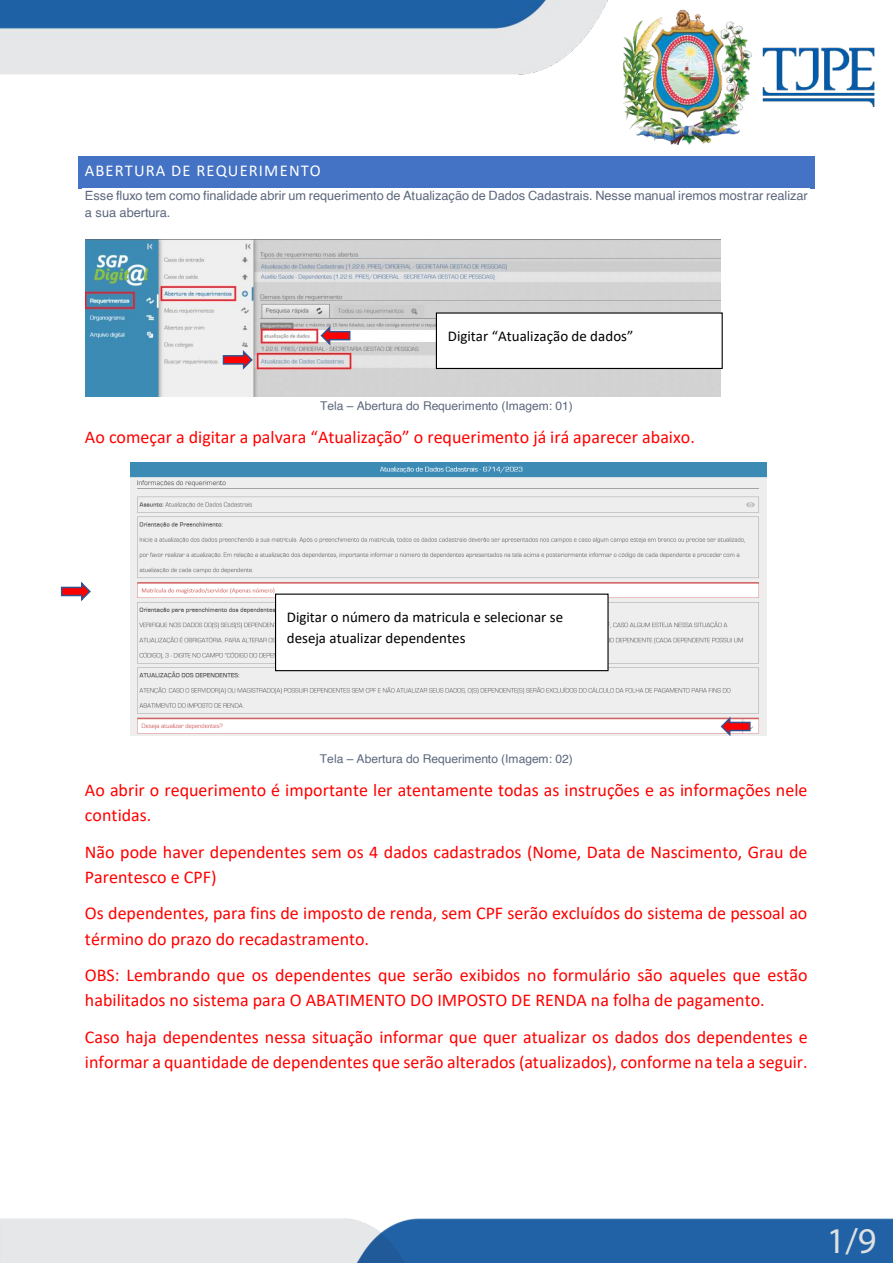
<style>
.page{position:relative;width:893px;height:1263px;background:#fff}
.page>*{position:absolute;margin:0;border:0;box-sizing:border-box;transform-origin:0 0}
.t1{font:36.3px "Myriad Pro";color:#dfe1e1}
.t2{font:18px/25px "Calibri";color:#f00}
.t3{font:16.5px "Calibri";letter-spacing:.065em;color:#fff}
.t4{font:15px/20.9px "Calibri";color:#000}
.t5{font:12.75px/17px "Helvetica";letter-spacing:-.005em;color:#5b677d}
.t6{font:12px "Helvetica";letter-spacing:-.005em;color:#5b677d}
</style>
<div class="page">
<img style="left:0;top:0;width:875px;height:145px">
<img style="left:0;top:1218px;width:893px;height:45px">
<div style="left:83px;top:161px;width:727px;height:23px;background:#4472c4"></div>
<svg style="left:78px;top:156px;width:5px;height:5px"></svg>
<div style="left:83px;top:156px;width:727px;height:5px;background:#4472c4"></div>
<svg style="left:810px;top:156px;width:5px;height:5px"></svg>
<svg style="left:78px;top:184px;width:5px;height:4px"></svg>
<hr style="left:83px;top:184px;width:727px;height:4px;background:#4472c4">
<svg style="left:810px;top:184px;width:5px;height:4px"></svg>
<div style="left:78px;top:161px;width:5px;height:23px;background:#4472c4"></div>
<div style="left:810px;top:161px;width:5px;height:23px;background:#4472c4"></div>
<img style="left:85px;top:239px;width:636px;height:158px">
<img style="left:130px;top:462px;width:637px;height:274px">
<svg style="left:222px;top:348px;width:32px;height:24px"></svg>
<svg style="left:319px;top:324px;width:32px;height:23px"></svg>
<div style="left:436px;top:313px;width:286px;height:55px;background:#fff"></div>
<div style="left:436px;top:312px;width:287px;height:57px;border:1px solid #000"></div>
<div style="left:276px;top:594px;width:332px;height:77px;background:#fff"></div>
<div style="left:275px;top:594px;width:334px;height:77px;border:1px solid #000"></div>
<svg style="left:60px;top:581px;width:31px;height:21px"></svg>
<svg style="left:720px;top:715px;width:31px;height:22px"></svg>
<p class="t3" style="left:85px;top:160px;width:237px">ABERTURA DE REQUERIMENTO</p>
<p class="t5" style="left:85px;top:188px;width:724px">Esse fluxo tem como finalidade abrir um requerimento de Atualização de Dados Cadastrais. Nesse manual iremos mostrar realizar a sua abertura.</p>
<p class="t4" style="left:448px;top:325px;width:187px">Digitar “Atualização de dados”</p>
<p class="t6" style="left:320px;top:396px;width:254px">Tela – Abertura do Requerimento (Imagem: 01)</p>
<p class="t2" style="left:85px;top:424px;width:611px">Ao começar a digitar a palvara “Atualização” o requerimento já irá aparecer abaixo.</p>
<p class="t4" style="left:287px;top:606px;width:278px">Digitar o número da matricula e selecionar se deseja atualizar dependentes</p>
<p class="t6" style="left:320px;top:749px;width:254px">Tela – Abertura do Requerimento (Imagem: 02)</p>
<p class="t2" style="left:85px;top:777px;width:724px">Ao abrir o requerimento é importante ler atentamente todas as instruções e as informações nele contidas.</p>
<p class="t2" style="left:85px;top:839px;width:724px">Não pode haver dependentes sem os 4 dados cadastrados (Nome, Data de Nascimento, Grau de<br>Parentesco e CPF)</p>
<p class="t2" style="left:85px;top:900px;width:724px">Os dependentes, para fins de imposto de renda, sem CPF serão excluídos do sistema de pessoal ao término do prazo do recadastramento.</p>
<p class="t2" style="left:85px;top:962px;width:724px">OBS: Lembrando que os dependentes que serão exibidos no formulário são aqueles que estão habilitados no sistema para O ABATIMENTO DO IMPOSTO DE RENDA na folha de pagamento.</p>
<p class="t2" style="left:85px;top:1024px;width:724px">Caso haja dependentes nessa situação informar que quer atualizar os dados dos dependentes e informar a quantidade de dependentes que serão alterados (atualizados), conforme na tela a seguir.</p>
<h1 class="t1" style="left:827px;top:1218px;width:51px">1/9</h1>
</div>
